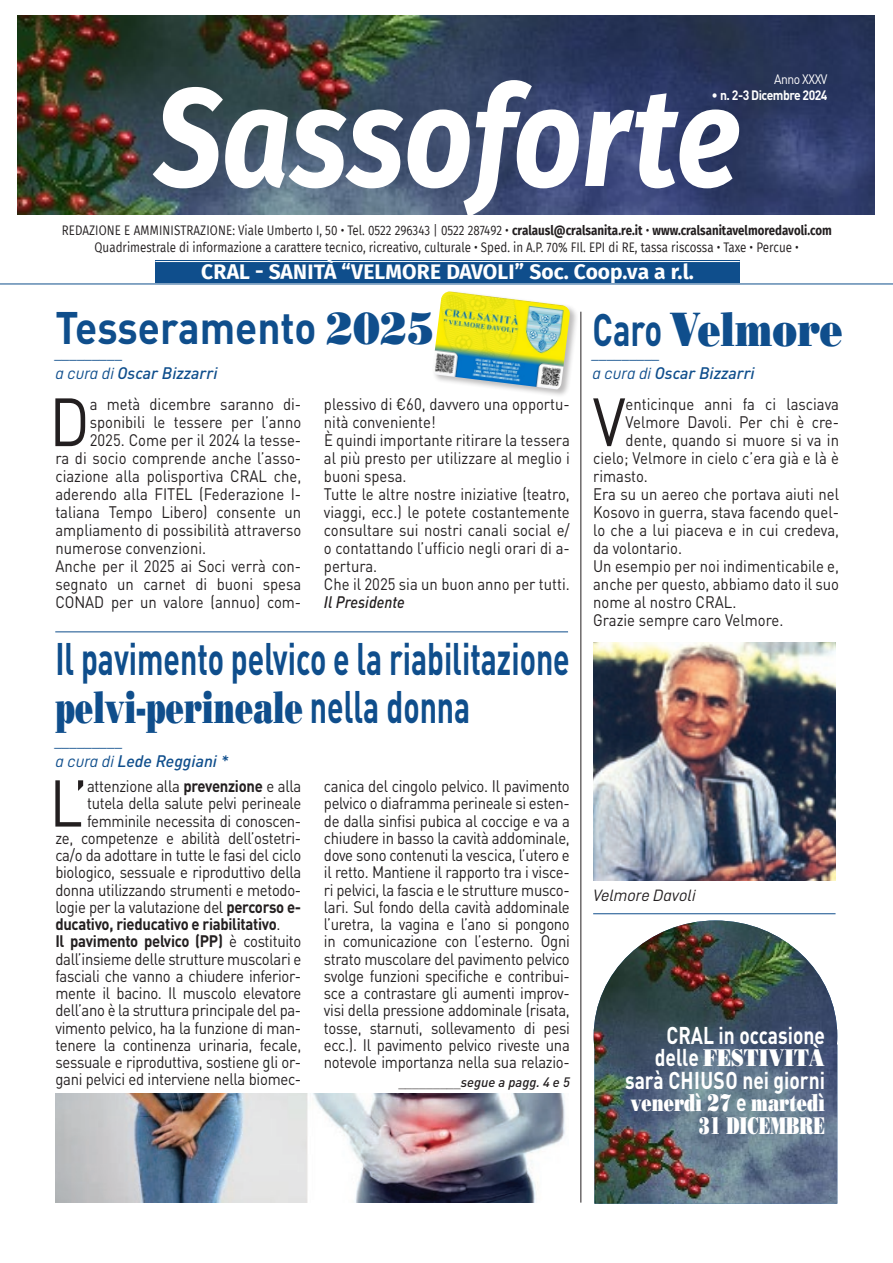
<style>
.page{position:relative;width:893px;height:1263px;background:#fff}
.page>*{position:absolute;margin:0;border:0;box-sizing:border-box;transform-origin:0 0}
.t1{font:italic 700 139.5px "Fira Sans";color:#fff;scale:.86 1}
.t2{font:67.05px "DIN Pro";color:#231f20;scale:.9 1}
.t3{font:64.95px "DIN Pro";color:#231f20;scale:.9 1}
.t4{font:48px "Bodoni Poster";color:#0f4e8c;scale:.78 1}
.t5{font:700 45px "DIN Pro";color:#0f4e8c;scale:.67 1}
.t6{font:45px "Bodoni Poster";color:#0f4e8c;scale:.66 1}
.t7{font:700 45px "DIN Pro";color:#0f4e8c;scale:.9 1}
.t8{font:700 24px "DIN Pro";color:#fff;scale:.8 1}
.t9{font:24px/22.5px "Bodoni Poster";color:#fff;text-align:right;scale:.7 1}
.t10{font:24px "Bodoni Poster";color:#fff;scale:.8 1}
.t11{font:700 21px "Fira Sans";letter-spacing:.01em;color:#fff}
.t12{font:16.5px/17.2px "DIN Pro";letter-spacing:-.005em;color:#231f20;text-align:justify;scale:.9 1}
.t13{font:700 16.5px "DIN Pro";letter-spacing:-.02em;color:#231f20;scale:.9 1}
.t14{font:italic 500 16.5px "DIN Pro";color:#0f4e8c}
.t15{font:16.5px "D DIN Italic";color:#0f4e8c}
.t16{font:16.5px "D DIN Italic";color:#231f20}
.t17{font:italic 500 16.5px "DIN Pro";color:#231f20;scale:.9 1}
.t18{font:13.5px/16.2px "Fira Sans";color:#231f20;text-align:center;scale:.86 1}
.t19{font:italic 500 13.5px "DIN Pro";color:#231f20}
.t20{font:700 13.5px "DIN Pro";letter-spacing:-.04em;color:#fff;scale:.9 1}
.t21{font:13.5px "DIN Pro";letter-spacing:-.04em;color:#fff;scale:.9 1}
.s1{font-weight:400}
.s2{font-weight:700}
.s3{font-family:"Bodoni Poster";font-weight:400}
.s4{font-family:"D DIN Italic";font-weight:400;font-style:normal}
.s5{font-family:"DIN Pro";font-weight:700}
.s6{font-weight:300;font-style:normal}
.s7{font-family:"DIN Pro";font-weight:700;font-size:45px}
</style>
<div class="page">
<img style="left:18px;top:16px;width:856px;height:199px">
<div style="left:155px;top:260px;width:585px;height:23px;background:#0f4e8c"></div>
<hr style="left:155px;top:261px;width:585px;height:1px;background:#fff">
<hr style="left:0;top:284px;width:893px;height:1px;background:#0f4e8c">
<img style="left:55px;top:1094px;width:510px;height:109px">
<hr style="left:580px;top:312px;width:1px;height:890px;background:#231f20">
<img style="left:593px;top:642px;width:242px;height:238px">
<div style="left:431px;top:290px;width:147px;height:108px;background:#231f20;opacity:.3"></div>
<img style="left:432px;top:291px;width:138px;height:98px">
<hr style="left:55px;top:631px;width:513px;height:1px;background:#0f4e8c">
<img style="left:594px;top:920px;width:243px;height:284px">
<hr style="left:593px;top:913px;width:242px;height:1px;background:#0f4e8c">
<p class="t21" style="left:774px;top:69px;width:61px">Anno XXXV</p>
<p class="t20" style="left:712px;top:84px;width:130px"><span class="s1">•</span> n. 2-3 Dicembre 2024</p>
<h1 class="t1" style="left:155px;top:19px;width:683px">Sassoforte</h1>
<p class="t18" style="left:62px;top:222px;width:897px">REDAZIONE E AMMINISTRAZIONE: Viale Umberto I, 50 • Tel. 0522 296343 | 0522 287492 • <span class="s2">cralausl@cralsanita.re.it</span> • <span class="s2">www.cralsanitavelmoredavoli.com<br></span>Quadrimestrale di informazione a carattere tecnico, ricreativo, culturale • Sped. in A.P. 70% FIl. EPI di RE, tassa riscossa • Taxe • Percue •</p>
<p class="t11" style="left:201px;top:254px;width:494px">CRAL - SANITÀ “VELMORE DAVOLI” Soc. Coop.va a r.l.</p>
<h3 class="t7" style="left:55px;top:290px;width:422px">Tesseramento <span class="s3">2025</span></h3>
<p class="t15" style="left:55px;top:345px;width:69px">_________</p>
<p class="t14" style="left:55px;top:360px;width:164px"><span class="s4">a cura di</span> Oscar Bizzarri</p>
<h2 class="t2" style="left:49px;top:369px;width:47px">D</h2>
<p class="t12" style="left:90px;top:394px;width:236px">a metà dicembre saranno di-</p>
<p class="t12" style="left:90px;top:412px;width:236px">sponibili le tessere per l’anno</p>
<p class="t12" style="left:90px;top:430px;width:236px">2025. Come per il 2024 la tesse-</p>
<p class="t12" style="left:55px;top:448px;width:275px">ra di socio comprende anche l’asso-</p>
<p class="t12" style="left:55px;top:466px;width:275px">ciazione alla polisportiva CRAL che,</p>
<p class="t12" style="left:55px;top:484px;width:275px">aderendo alla FITEL (Federazione I-</p>
<p class="t12" style="left:55px;top:502px;width:275px">taliana Tempo Libero) consente un</p>
<p class="t12" style="left:55px;top:520px;width:275px">ampliamento di possibilità attraverso</p>
<p class="t12" style="left:55px;top:538px;width:169px">numerose convenzioni.</p>
<p class="t12" style="left:55px;top:556px;width:275px">Anche per il 2025 ai Soci verrà con-</p>
<p class="t12" style="left:55px;top:574px;width:275px">segnato un carnet di buoni spesa</p>
<p class="t12" style="left:55px;top:592px;width:275px">CONAD per un valore (annuo) com-</p>
<p class="t12" style="left:324px;top:393px;width:275px;line-height:18px;text-align:left">plessivo di €60, davvero una opportu&shy;nità conveniente!<br>È quindi importante ritirare la tessera al più presto per utilizzare al meglio i buoni spesa.<br>Tutte le altre nostre iniziative (teatro, viaggi, ecc.) le potete costantemente consultare sui nostri canali social e/ o contattando l’ufficio negli orari di a&shy;pertura.<br>Che il 2025 sia un buon anno per tutti.</p>
<p class="t17" style="left:324px;top:589px;width:91px">Il Presidente</p>
<h3 class="t5" style="left:55px;top:621px;width:769px">Il pavimento pelvico e la riabilitazione</h3>
<h3 class="t6" style="left:55px;top:679px;width:630px">pelvi-perineale <span class="s5">nella donna</span></h3>
<p class="t15" style="left:55px;top:733px;width:69px">_________</p>
<p class="t14" style="left:55px;top:748px;width:175px"><span class="s4">a cura di</span> Lede Reggiani *</p>
<h3 class="t3" style="left:49px;top:752px;width:45px">L’</h3>
<p class="t12" style="left:87px;top:776px;width:239px">attenzione alla <span class="s2">prevenzione</span> e alla</p>
<p class="t12" style="left:87px;top:793px;width:239px">tutela della salute pelvi perineale</p>
<p class="t12" style="left:87px;top:810px;width:239px">femminile necessita di conoscen-</p>
<p class="t12" style="left:55px;top:828px;width:275px">ze, competenze e abilità dell’ostetri-</p>
<p class="t12" style="left:55px;top:845px;width:275px">ca/o da adottare in tutte le fasi del ciclo</p>
<p class="t12" style="left:55px;top:862px;width:275px">biologico, sessuale e riproduttivo della</p>
<p class="t12" style="left:55px;top:879px;width:275px">donna utilizzando strumenti e metodo-</p>
<p class="t12" style="left:55px;top:897px;width:275px">logie per la valutazione del <span class="s2">percorso e-</span></p>
<p class="t13" style="left:55px;top:910px;width:252px">ducativo, rieducativo e riabilitativo<span class="s1">.</span></p>
<p class="t13" style="left:55px;top:928px;width:275px">Il pavimento pelvico (PP) <span class="s1">è costituito</span></p>
<p class="t12" style="left:55px;top:948px;width:275px">dall’insieme delle strutture muscolari e</p>
<p class="t12" style="left:55px;top:966px;width:275px">fasciali che vanno a chiudere inferior-</p>
<p class="t12" style="left:55px;top:983px;width:275px">mente il bacino. Il muscolo elevatore</p>
<p class="t12" style="left:55px;top:1000px;width:275px">dell’ano è la struttura principale del pa-</p>
<p class="t12" style="left:55px;top:1017px;width:275px">vimento pelvico, ha la funzione di man-</p>
<p class="t12" style="left:55px;top:1035px;width:275px">tenere la continenza urinaria, fecale,</p>
<p class="t12" style="left:55px;top:1052px;width:275px">sessuale e riproduttiva, sostiene gli or-</p>
<p class="t12" style="left:55px;top:1069px;width:275px">gani pelvici ed interviene nella biomec-</p>
<p class="t12" style="left:324px;top:776px;width:275px">canica del cingolo pelvico. Il pavimento pelvico o diaframma perineale si esten&shy;de dalla sinfisi pubica al coccige e va a chiudere in basso la cavità addominale, dove sono contenuti la vescica, l’utero e il retto. Mantiene il rapporto tra i visce&shy;ri pelvici, la fascia e le strutture musco&shy;lari. Sul fondo della cavità addominale l’uretra, la vagina e l’ano si pongono in comunicazione con l’esterno. Ogni strato muscolare del pavimento pelvico svolge funzioni specifiche e contribui&shy;sce a contrastare gli aumenti improv&shy;visi della pressione addominale (risata, tosse, starnuti, sollevamento di pesi ecc.). Il pavimento pelvico riveste una notevole importanza nella sua relazio-</p>
<p class="t19" style="left:398px;top:1071px;width:173px"><span class="s6">_________</span>segue a pagg. 4 e 5</p>
<h3 class="t4" style="left:593px;top:300px;width:322px"><span class="s7">Caro</span> Velmore</h3>
<p class="t15" style="left:593px;top:345px;width:69px">_________</p>
<p class="t14" style="left:593px;top:360px;width:164px"><span class="s4">a cura di</span> Oscar Bizzarri</p>
<h2 class="t2" style="left:593px;top:369px;width:38px">V</h2>
<p class="t12" style="left:626px;top:394px;width:239px">enticinque anni fa ci lasciava</p>
<p class="t12" style="left:626px;top:412px;width:239px">Velmore Davoli. Per chi è cre-</p>
<p class="t12" style="left:626px;top:430px;width:239px">dente, quando si muore si va in</p>
<p class="t12" style="left:593px;top:448px;width:275px">cielo; Velmore in cielo c’era già e là è</p>
<p class="t12" style="left:593px;top:466px;width:62px">rimasto.</p>
<p class="t12" style="left:593px;top:484px;width:275px">Era su un aereo che portava aiuti nel</p>
<p class="t12" style="left:593px;top:502px;width:275px">Kosovo in guerra, stava facendo quel-</p>
<p class="t12" style="left:593px;top:520px;width:275px">lo che a lui piaceva e in cui credeva,</p>
<p class="t12" style="left:593px;top:538px;width:100px">da volontario.</p>
<p class="t12" style="left:593px;top:556px;width:275px">Un esempio per noi indimenticabile e,</p>
<p class="t12" style="left:593px;top:574px;width:275px">anche per questo, abbiamo dato il suo</p>
<p class="t12" style="left:593px;top:592px;width:161px">nome al nostro CRAL.</p>
<p class="t12" style="left:593px;top:610px;width:213px">Grazie sempre caro Velmore.</p>
<p class="t16" style="left:593px;top:886px;width:104px">Velmore Davoli</p>
<h3 class="t8" style="left:666px;top:1015px;width:200px">CRAL in occasione</h3>
<h3 class="t10" style="left:655px;top:1043px;width:214px"><span class="s5">delle</span> FESTIVITÀ</h3>
<h3 class="t8" style="left:625px;top:1060px;width:251px">sarà CHIUSO nei giorni</h3>
<h3 class="t9" style="left:630px;top:1091px;width:279px">venerdì 27 <span class="s5">e</span> martedì<br>31 DICEMBRE</h3>
</div>
